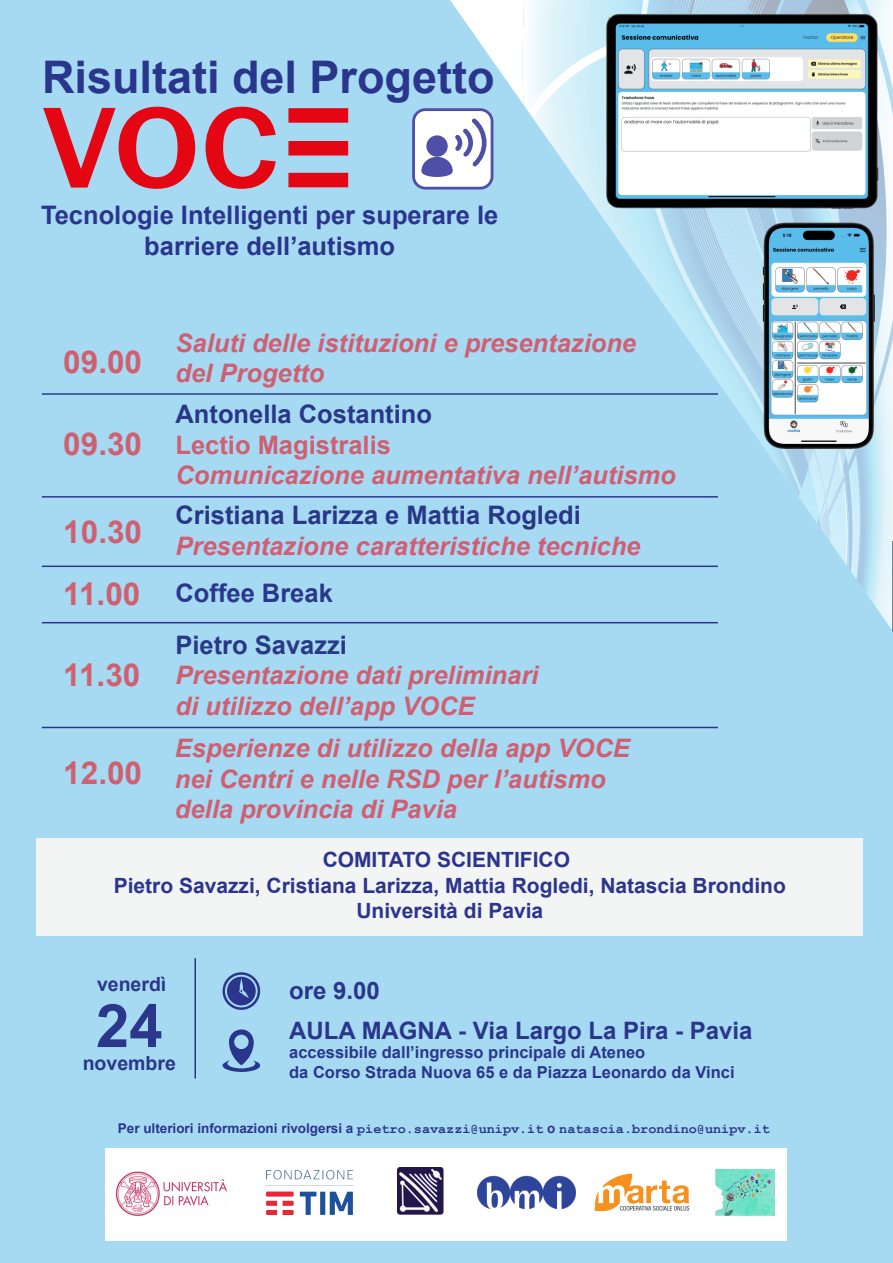
<style>
.page{position:relative;width:893px;height:1263px;background:#a6daf3}
.page>*{position:absolute;margin:0;border:0;box-sizing:border-box;transform-origin:0 0}
.t1{font:700 60px "Arial";color:#2a378a}
.t2{font:700 45px "Arial";color:#2a368c}
.t3{font:700 31.5px "Arial";color:#ce6070}
.t4{font:italic 700 25.5px/30.6px "Arial";color:#cf5f71}
.t5{font:700 25.5px/30.6px "Arial";color:#2b358e;text-align:center}
.t6{font:italic 700 25.5px "Arial";color:#d05f73}
.t7{font:italic 700 25.5px "Arial";color:#d25d74}
.t8{font:700 25.5px "Arial";color:#283887}
.t9{font:700 25.5px "Arial";color:#293789}
.t10{font:700 25.5px "Arial";color:#cf5f71}
.t11{font:700 25.5px "Arial";color:#283986}
.t12{font:700 25.5px "Arial";color:#2a378a}
.t13{font:700 24px "Arial";color:#2a368c}
.t14{font:700 21px/25.2px "Arial";color:#2b358e;text-align:center}
.t15{font:700 19.5px "Arial";color:#2a378a}
.t16{font:700 16.5px/19.8px "Arial";color:#2a368c}
.t17{font:700 13.5px "Courier New";color:#2a368c}
.s1{font-family:"Arial"}
</style>
<div class="page">
<div style="left:106px;top:1148px;width:681px;height:92px;background:#fff"></div>
<svg style="left:222px;top:1028px;width:39px;height:44px;background:#769bcb"></svg>
<svg style="left:222px;top:972px;width:38px;height:38px"></svg>
<img style="left:116px;top:1171px;width:111px;height:45px">
<img style="left:716px;top:1170px;width:59px;height:45px">
<img style="left:477px;top:1175px;width:99px;height:35px">
<div style="left:37px;top:838px;width:826px;height:97px;background:#f3f4f4"></div>
<hr style="left:194px;top:958px;width:2px;height:120px;background:#2a368c">
<img style="left:266px;top:1171px;width:88px;height:43px">
<hr style="left:42px;top:393px;width:676px;height:2px;background:#2a368c">
<hr style="left:42px;top:496px;width:676px;height:2px;background:#2a368c">
<hr style="left:42px;top:565px;width:676px;height:2px;background:#2a368c">
<hr style="left:42px;top:622px;width:676px;height:1px;background:#2a368c">
<hr style="left:42px;top:727px;width:676px;height:1px;background:#2a368c">
<img style="left:605px;top:13px;width:275px;height:198px">
<img style="left:759px;top:222px;width:121px;height:229px">
<img style="left:398px;top:1167px;width:46px;height:47px">
<img style="left:594px;top:1173px;width:96px;height:39px">
<svg style="left:43px;top:107px;width:152px;height:82px;background:#c07f93"></svg>
<svg style="left:206px;top:107px;width:70px;height:82px;background:#c17b8f"></svg>
<div style="left:288px;top:108px;width:60px;height:15px;background:#e40613"></div>
<div style="left:288px;top:141px;width:60px;height:14px;background:#e40613"></div>
<div style="left:288px;top:173px;width:60px;height:14px;background:#e40613"></div>
<div style="left:414px;top:110px;width:78px;height:78px;background:#fff;border-radius:12px"></div>
<div style="left:412px;top:108px;width:81px;height:82px;border:3px solid #4f4fa7;border-radius:12px"></div>
<svg style="left:421px;top:114px;width:68px;height:63px"></svg>
<h2 class="t2" style="left:42px;top:45px;width:454px">Risultati del Progetto</h2>
<p class="t5" style="left:41px;top:200px;width:459px">Tecnologie Intelligenti per superare le barriere dell’autismo</p>
<p class="t3" style="left:63px;top:339px;width:80px">09.00</p>
<p class="t3" style="left:63px;top:422px;width:80px">09.30</p>
<p class="t3" style="left:63px;top:510px;width:80px">10.30</p>
<p class="t3" style="left:63px;top:572px;width:79px">11.00</p>
<p class="t3" style="left:63px;top:653px;width:79px">11.30</p>
<p class="t3" style="left:63px;top:751px;width:80px">12.00</p>
<p class="t4" style="left:176px;top:328px;width:462px">Saluti delle istituzioni e presentazione del Progetto</p>
<p class="t9" style="left:176px;top:396px;width:258px">Antonella Costantino</p>
<p class="t10" style="left:176px;top:427px;width:217px">Lectio Magistralis</p>
<p class="t6" style="left:176px;top:458px;width:502px">Comunicazione aumentativa nell’autismo</p>
<p class="t8" style="left:176px;top:497px;width:407px">Cristiana Larizza e Mattia Rogledi</p>
<p class="t7" style="left:176px;top:529px;width:466px">Presentazione caratteristiche tecniche</p>
<p class="t12" style="left:176px;top:575px;width:159px">Coffee Break</p>
<p class="t11" style="left:176px;top:627px;width:173px">Pietro Savazzi</p>
<p class="t4" style="left:176px;top:661px;width:364px">Presentazione dati preliminari di utilizzo dell’app VOCE</p>
<p class="t4" style="left:175px;top:734px;width:456px">Esperienze di utilizzo della app VOCE nei Centri e nelle RSD per l’autismo della provincia di Pavia</p>
<p class="t14" style="left:323px;top:847px;width:249px">COMITATO SCIENTIFICO</p>
<p class="t14" style="left:114px;top:873px;width:674px">Pietro Savazzi, Cristiana Larizza, Mattia Rogledi, Natascia Brondino<br>Università di Pavia</p>
<p class="t15" style="left:97px;top:970px;width:71px">venerdì</p>
<h1 class="t1" style="left:96px;top:984px;width:68px">24</h1>
<p class="t15" style="left:83px;top:1050px;width:95px">novembre</p>
<p class="t13" style="left:289px;top:973px;width:92px">ore 9.00</p>
<p class="t13" style="left:289px;top:1013px;width:465px">AULA MAGNA - Via Largo La Pira - Pavia</p>
<p class="t16" style="left:289px;top:1043px;width:447px">accessibile dall’ingresso principale di Ateneo<br>da Corso Strada Nuova 65 e da Piazza Leonardo da Vinci</p>
<p class="t17" style="left:118px;top:1120px;width:653px"><span class="s1">Per ulteriori informazioni rivolgersi a</span> pietro.savazzi@unipv.it <span class="s1">o</span> natascia.brondino@unipv.it</p>
</div>
